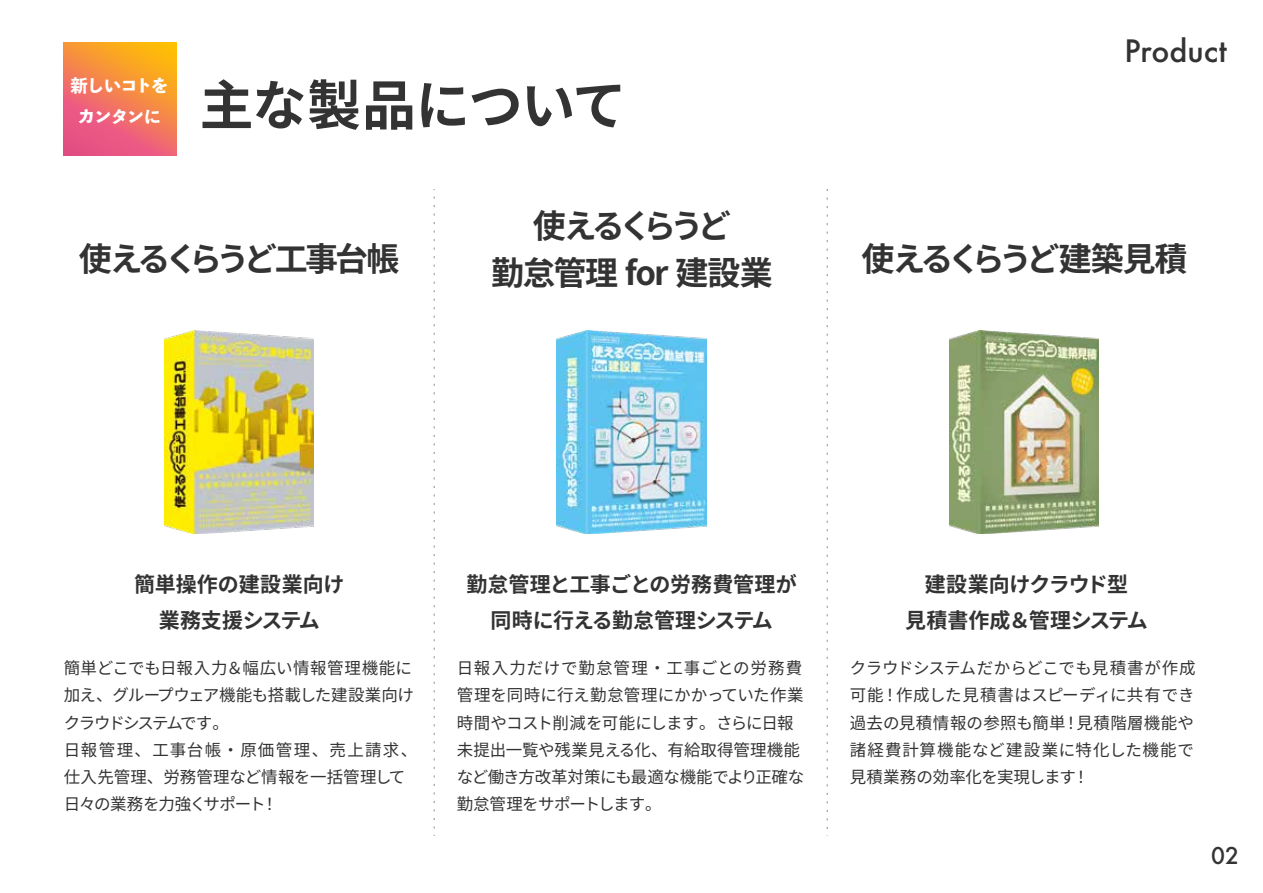
<style>
.page{position:relative;width:1263px;height:893px;background:#fff}
.page>*{position:absolute;margin:0;border:0;box-sizing:border-box;transform-origin:0 0}
.t1{font:700 54px "Source Han Sans JP";letter-spacing:-.02em;color:#333}
.t2{font:700 33px/46.8px "Source Han Sans JP";letter-spacing:-.075em;color:#333;text-align:center}
.t3{font:700 33px "Source Han Sans JP";letter-spacing:-.13em;color:#333}
.t4{font:700 33px "Source Han Sans JP";letter-spacing:-.11em;color:#333}
.t5{font:500 30px "Futura";color:#333}
.t6{font:500 22.5px "Futura";color:#333}
.t7{font:700 21px/36.8px "Source Han Sans JP";letter-spacing:-.01em;color:#333;text-align:center}
.t8{font:800 17.4px/30.5px "Toppan Bunkyu Midashi Gothic Std N";letter-spacing:-.055em;color:#fff;text-align:center}
.t9{font:16.5px/27.2px "Source Han Sans JP";letter-spacing:-.005em;color:#333}
</style>
<div class="page">
<svg style="left:63px;top:43px;width:113px;height:113px;background:#f27e53"></svg>
<svg style="left:434px;top:196px;width:1px;height:640px"></svg>
<svg style="left:827px;top:189px;width:1px;height:647px"></svg>
<img style="left:164px;top:330px;width:149px;height:203px">
<img style="left:557px;top:330px;width:149px;height:203px">
<img style="left:949px;top:330px;width:150px;height:203px">
<p class="t8" style="left:71px;top:70px;width:99px">新しいコトをカンタンに</p>
<h1 class="t1" style="left:200px;top:75px;width:428px">主な製品について</h1>
<h3 class="t5" style="left:1124px;top:30px;width:104px">Product</h3>
<h2 class="t2" style="left:491px;top:204px;width:283px">使えるくらうど<br>勤怠管理 for 建設業</h2>
<h2 class="t3" style="left:79px;top:241px;width:322px">使えるくらうど工事台帳</h2>
<h2 class="t4" style="left:861px;top:241px;width:327px">使えるくらうど建築見積</h2>
<p class="t7" style="left:134px;top:566px;width:212px">簡単操作の建設業向け業務支援システム</p>
<p class="t7" style="left:466px;top:566px;width:332px">勤怠管理と工事ごとの労務費管理が同時に行える勤怠管理システム</p>
<p class="t9" style="left:64px;top:655px;width:355px">簡単どこでも日報入力＆幅広い情報管理機能に加え、グループウェア機能も搭載した建設業向けクラウドシステムです。<br>日報管理、工事台帳・原価管理、売上請求、仕入先管理、労務管理など情報を一括管理して日々の業務を力強くサポート！</p>
<p class="t9" style="left:457px;top:655px;width:349px">日報入力だけで勤怠管理・工事ごとの労務費管理を同時に行え勤怠管理にかかっていた作業時間やコスト削減を可能にします。さらに日報未提出一覧や残業見える化、有給取得管理機能など働き方改革対策にも最適な機能でより正確な勤怠管理をサポートします。</p>
<p class="t7" style="left:905px;top:566px;width:244px">建設業向けクラウド型<br>見積書作成＆管理システム</p>
<p class="t9" style="left:850px;top:655px;width:347px;text-align:justify">クラウドシステムだからどこでも見積書が作成可能！作成した見積書はスピーディに共有でき過去の見積情報の参照も簡単！見積階層機能や諸経費計算機能など建設業に特化した機能で見積業務の効率化を実現します！</p>
<h3 class="t6" style="left:1211px;top:840px;width:29px">02</h3>
</div>
